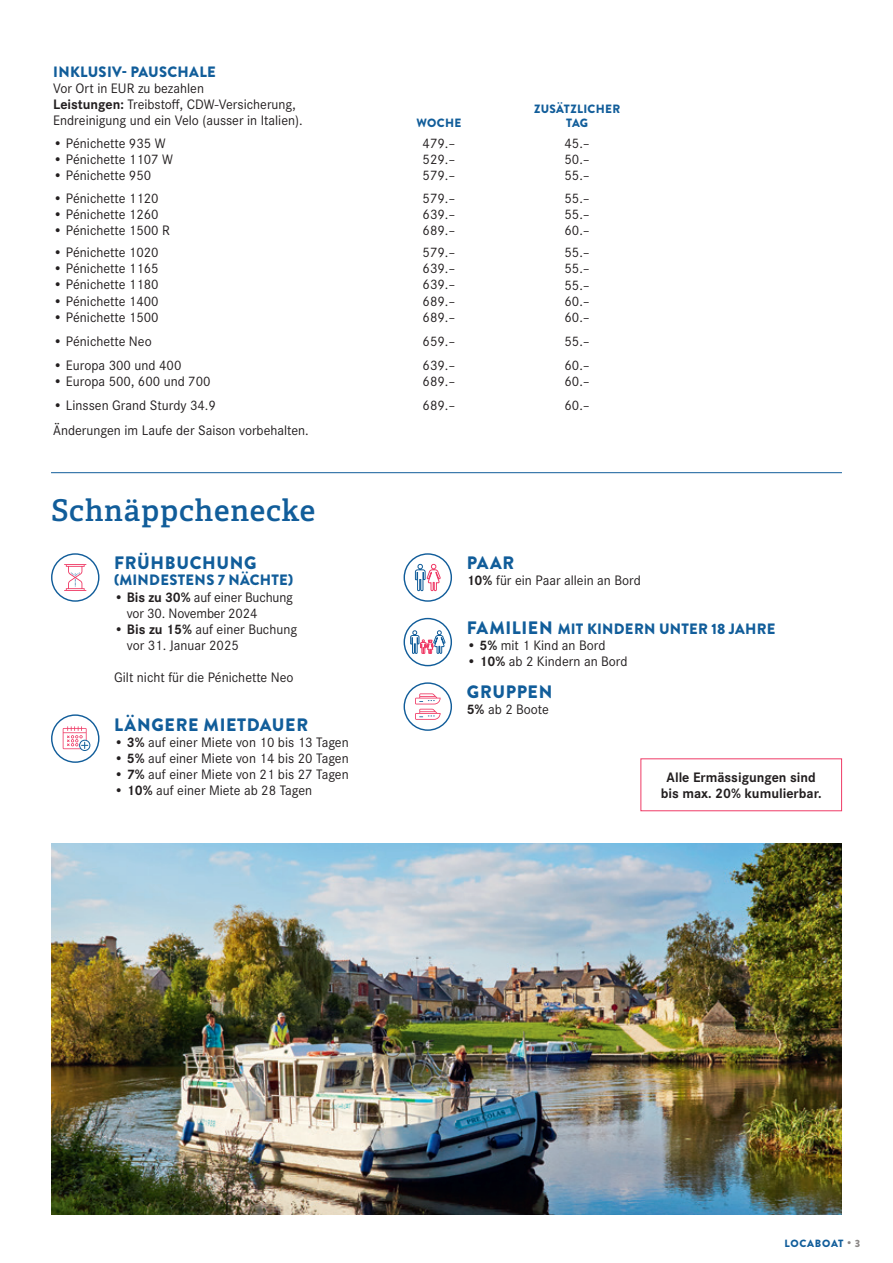
<style>
.page{position:relative;width:893px;height:1263px;background:#fff}
.page>*{position:absolute;margin:0;border:0;box-sizing:border-box;transform-origin:0 0}
.t1{font:600 30px "Adelle";letter-spacing:.025em;color:#115d9a}
.t2{font:900 18px "Brandon Grotesque";letter-spacing:.04em;color:#115d9a}
.t3{font:900 15px "Brandon Grotesque";letter-spacing:.02em;color:#115d9a}
.t4{font:14.25px/16.2px "Corporate S Pro";color:#231f20;text-align:justify}
.t5{font:700 14.25px/16.2px "Corporate S Pro";color:#231f20;text-align:center}
.t6{font:900 12px/14.2px "Brandon Grotesque";letter-spacing:.025em;color:#115d9a;text-align:center}
.t7{font:900 10.5px "Brandon Grotesque";letter-spacing:.07em;color:#115d9a}
.s1{font-weight:700}
.s2{font-size:18px}
.s3{color:#8a8685}
</style>
<div class="page">
<img style="left:51px;top:843px;width:791px;height:371px">
<hr style="left:51px;top:472px;width:791px;height:1px;background:#115d9a">
<div style="left:404px;top:553px;width:48px;height:49px;border:1px solid #115d9a;border-radius:50%"></div>
<svg style="left:415px;top:563px;width:26px;height:29px"></svg>
<div style="left:404px;top:618px;width:48px;height:48px;border:1px solid #115d9a;border-radius:50%"></div>
<svg style="left:410px;top:630px;width:36px;height:24px"></svg>
<div style="left:51px;top:714px;width:48px;height:49px;border:1px solid #115d9a;border-radius:50%"></div>
<div style="left:80px;top:740px;width:10px;height:10px;background:#4e86b4;border-radius:50%"></div>
<div style="left:79px;top:740px;width:11px;height:11px;border:1px solid #115d9a;border-radius:50%"></div>
<svg style="left:63px;top:726px;width:25px;height:23px"></svg>
<div style="left:51px;top:553px;width:48px;height:49px;border:1px solid #115d9a;border-radius:50%"></div>
<svg style="left:64px;top:564px;width:22px;height:27px"></svg>
<div style="left:404px;top:682px;width:48px;height:49px;border:1px solid #115d9a;border-radius:50%"></div>
<svg style="left:415px;top:693px;width:26px;height:27px"></svg>
<div style="left:640px;top:758px;width:202px;height:53px;border:1px solid #ef3b66"></div>
<p class="t3" style="left:53px;top:61px;width:164px">INKLUSIV- PAUSCHALE</p>
<p class="t4" style="left:53px;top:79px;width:251px;text-align:left">Vor Ort in EUR zu bezahlen<br><span class="s1">Leistungen:</span> Treibstoff, CDW-Versicherung,<br>Endreinigung und ein Velo (ausser in Italien).</p>
<p class="t4" style="left:53px;top:134px;width:114px">• Pénichette 935 W</p>
<p class="t4" style="left:53px;top:150px;width:121px">• Pénichette 1107 W</p>
<p class="t4" style="left:53px;top:166px;width:100px">• Pénichette 950</p>
<p class="t4" style="left:53px;top:189px;width:107px">• Pénichette 1120</p>
<p class="t4" style="left:53px;top:205px;width:107px">• Pénichette 1260</p>
<p class="t4" style="left:53px;top:221px;width:118px">• Pénichette 1500 R</p>
<p class="t4" style="left:53px;top:243px;width:107px">• Pénichette 1020</p>
<p class="t4" style="left:53px;top:259px;width:107px">• Pénichette 1165</p>
<p class="t4" style="left:53px;top:276px;width:107px">• Pénichette 1180</p>
<p class="t4" style="left:53px;top:292px;width:107px">• Pénichette 1400</p>
<p class="t4" style="left:53px;top:308px;width:107px">• Pénichette 1500</p>
<p class="t6" style="left:417px;top:116px;width:46px">WOCHE</p>
<p class="t6" style="left:534px;top:102px;width:88px">ZUSÄTZLICHER<br>TAG</p>
<p class="t4" style="left:423px;top:134px;width:34px">479.– 529.– 579.–</p>
<p class="t4" style="left:564px;top:134px;width:27px">45.– 50.– 55.–</p>
<p class="t4" style="left:423px;top:189px;width:34px">579.– 639.– 689.–</p>
<p class="t4" style="left:564px;top:189px;width:27px">55.– 55.– 60.–</p>
<p class="t4" style="left:423px;top:243px;width:34px">579.– 639.– 639.– 689.– 689.–</p>
<p class="t4" style="left:564px;top:243px;width:27px">55.– 55.– 55.– 60.– 60.–</p>
<p class="t4" style="left:53px;top:332px;width:100px">• Pénichette Neo</p>
<p class="t4" style="left:423px;top:332px;width:34px">659.–</p>
<p class="t4" style="left:564px;top:332px;width:27px">55.–</p>
<p class="t4" style="left:53px;top:356px;width:130px">• Europa 300 und 400</p>
<p class="t4" style="left:53px;top:372px;width:159px">• Europa 500, 600 und 700</p>
<p class="t4" style="left:423px;top:356px;width:34px">639.–<br>689.–</p>
<p class="t4" style="left:564px;top:356px;width:27px">60.–<br>60.–</p>
<p class="t4" style="left:53px;top:396px;width:164px">• Linssen Grand Sturdy 34.9</p>
<p class="t4" style="left:423px;top:396px;width:34px">689.–</p>
<p class="t4" style="left:564px;top:396px;width:27px">60.–</p>
<p class="t4" style="left:53px;top:421px;width:257px">Änderungen im Laufe der Saison vorbehalten.</p>
<h1 class="t1" style="left:51px;top:491px;width:266px">Schnäppchenecke</h1>
<p class="t2" style="left:114px;top:550px;width:144px">FRÜHBUCHUNG</p>
<p class="t3" style="left:114px;top:570px;width:180px">(MINDESTENS 7 NÄCHTE)</p>
<p class="t4" style="left:127px;top:588px;width:168px;text-indent:-13px">• <span class="s1">Bis zu 30%</span> auf einer Buchung vor 30. November 2024</p>
<p class="t4" style="left:127px;top:620px;width:172px;text-indent:-13px">• <span class="s1">Bis zu 15%</span> auf einer Buchung vor 31. Januar 2025</p>
<p class="t4" style="left:114px;top:668px;width:181px">Gilt nicht für die Pénichette Neo</p>
<p class="t2" style="left:114px;top:711px;width:195px">LÄNGERE MIETDAUER</p>
<p class="t4" style="left:114px;top:733px;width:236px">• <span class="s1">3%</span> auf einer Miete von 10 bis 13 Tagen</p>
<p class="t4" style="left:114px;top:749px;width:236px">• <span class="s1">5%</span> auf einer Miete von 14 bis 20 Tagen</p>
<p class="t4" style="left:114px;top:765px;width:236px">• <span class="s1">7%</span> auf einer Miete von 21 bis 27 Tagen</p>
<p class="t4" style="left:114px;top:781px;width:200px">• <span class="s1">10%</span> auf einer Miete ab 28 Tagen</p>
<p class="t2" style="left:467px;top:550px;width:49px">PAAR</p>
<p class="t4" style="left:467px;top:571px;width:176px"><span class="s1">10%</span> für ein Paar allein an Bord</p>
<p class="t3" style="left:467px;top:618px;width:310px"><span class="s2">FAMILIEN</span> MIT KINDERN UNTER 18 JAHRE</p>
<p class="t4" style="left:467px;top:636px;width:140px">• <span class="s1">5%</span> mit 1 Kind an Bord</p>
<p class="t4" style="left:467px;top:652px;width:162px">• <span class="s1">10%</span> ab 2 Kindern an Bord</p>
<p class="t2" style="left:467px;top:679px;width:87px">GRUPPEN</p>
<p class="t4" style="left:467px;top:700px;width:84px"><span class="s1">5%</span> ab 2 Boote</p>
<p class="t5" style="left:661px;top:767px;width:162px">Alle Ermässigungen sind bis max. 20% kumulierbar.</p>
<p class="t7" style="left:784px;top:1235px;width:77px">LOCABOAT <span class="s3">• 3</span></p>
</div>
